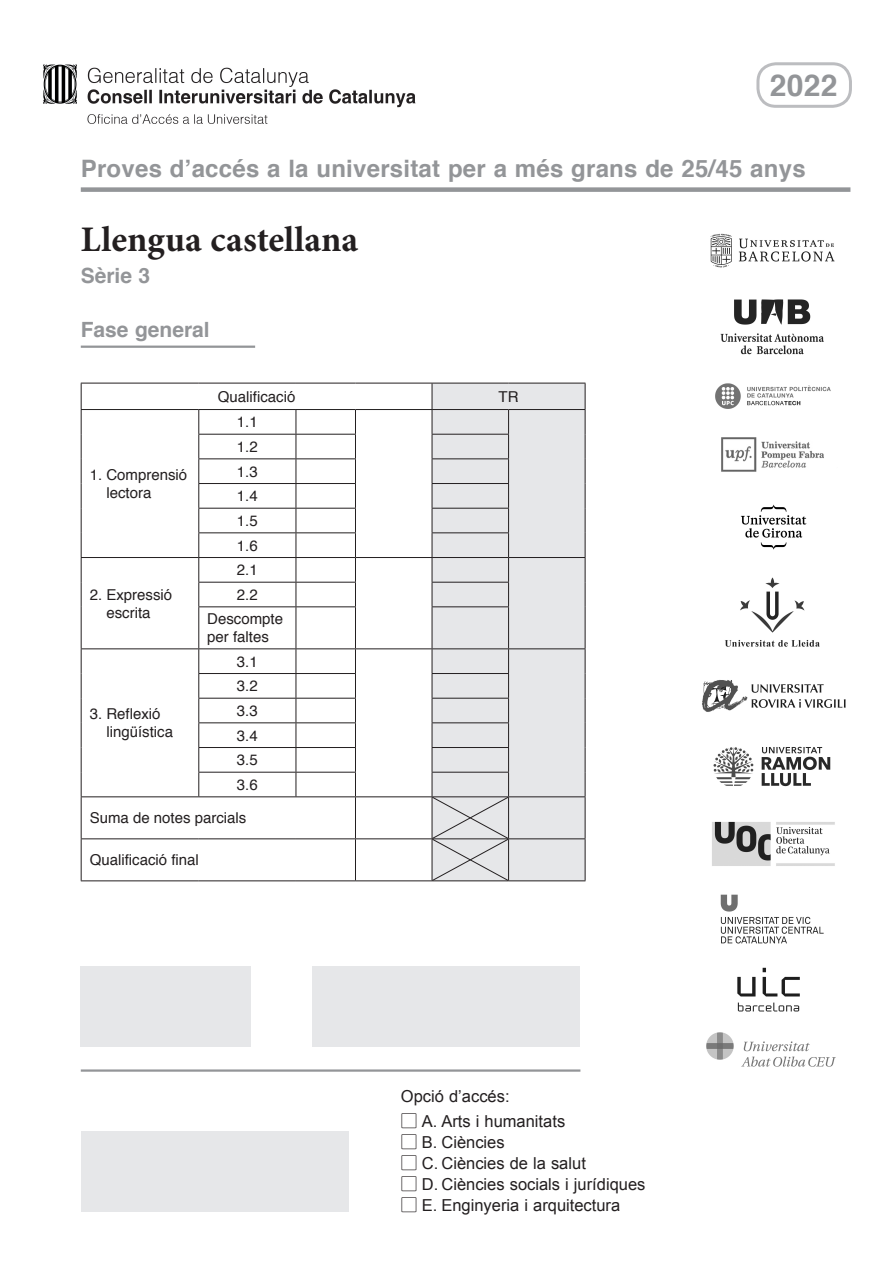
<style>
.page{position:relative;width:893px;height:1263px;background:#fff}
.page>*{position:absolute;margin:0;border:0;box-sizing:border-box;transform-origin:0 0}
.t1{font:700 36px "Minion Pro";color:#231f20}
.t2{font:700 30px "Helvetica";color:#939598}
.t3{font:700 24px "Helvetica";letter-spacing:.01em;color:#939598}
.t4{font:700 21px "Helvetica";color:#939598}
.t5{font:16.5px/21px "Arial";color:#231f20}
.t6{font:15px/24.6px "Helvetica";color:#231f20}
.s1{font-family:"Hira Kaku Std W8"}
</style>
<div class="page">
<img style="left:43px;top:64px;width:373px;height:60px">
<svg style="left:82px;top:384px;width:350px;height:496px"></svg>
<div style="left:433px;top:384px;width:152px;height:496px;background:#e6e7e9"></div>
<hr style="left:81px;top:383px;width:118px;height:1px;background:#231f20">
<hr style="left:199px;top:383px;width:97px;height:1px;background:#231f20">
<hr style="left:296px;top:383px;width:59px;height:1px;background:#231f20">
<hr style="left:355px;top:383px;width:77px;height:1px;background:#231f20">
<hr style="left:432px;top:383px;width:77px;height:1px;background:#231f20">
<hr style="left:509px;top:383px;width:76px;height:1px;background:#231f20">
<hr style="left:81px;top:409px;width:118px;height:1px;background:#231f20">
<hr style="left:199px;top:409px;width:97px;height:1px;background:#231f20">
<hr style="left:296px;top:409px;width:59px;height:1px;background:#231f20">
<hr style="left:355px;top:409px;width:77px;height:1px;background:#231f20">
<hr style="left:432px;top:409px;width:77px;height:1px;background:#231f20">
<hr style="left:509px;top:409px;width:76px;height:1px;background:#231f20">
<hr style="left:198px;top:434px;width:98px;height:1px;background:#231f20">
<hr style="left:296px;top:434px;width:60px;height:1px;background:#231f20">
<hr style="left:432px;top:434px;width:77px;height:1px;background:#231f20">
<hr style="left:198px;top:458px;width:98px;height:1px;background:#231f20">
<hr style="left:296px;top:458px;width:60px;height:1px;background:#231f20">
<hr style="left:432px;top:458px;width:77px;height:1px;background:#231f20">
<hr style="left:198px;top:483px;width:98px;height:1px;background:#231f20">
<hr style="left:296px;top:483px;width:60px;height:1px;background:#231f20">
<hr style="left:432px;top:483px;width:77px;height:1px;background:#231f20">
<hr style="left:198px;top:508px;width:98px;height:1px;background:#231f20">
<hr style="left:296px;top:508px;width:60px;height:1px;background:#231f20">
<hr style="left:432px;top:508px;width:77px;height:1px;background:#231f20">
<hr style="left:198px;top:532px;width:98px;height:1px;background:#231f20">
<hr style="left:296px;top:532px;width:60px;height:1px;background:#231f20">
<hr style="left:432px;top:532px;width:77px;height:1px;background:#231f20">
<hr style="left:81px;top:557px;width:118px;height:1px;background:#231f20">
<hr style="left:199px;top:557px;width:97px;height:1px;background:#231f20">
<hr style="left:296px;top:557px;width:59px;height:1px;background:#231f20">
<hr style="left:355px;top:557px;width:77px;height:1px;background:#231f20">
<hr style="left:432px;top:557px;width:77px;height:1px;background:#231f20">
<hr style="left:509px;top:557px;width:76px;height:1px;background:#231f20">
<svg style="left:81px;top:383px;width:1px;height:224px"></svg>
<hr style="left:198px;top:582px;width:98px;height:1px;background:#231f20">
<svg style="left:198px;top:410px;width:1px;height:196px"></svg>
<hr style="left:296px;top:582px;width:60px;height:1px;background:#231f20">
<svg style="left:296px;top:410px;width:1px;height:196px"></svg>
<svg style="left:355px;top:410px;width:1px;height:196px"></svg>
<hr style="left:432px;top:582px;width:77px;height:1px;background:#231f20">
<svg style="left:432px;top:383px;width:1px;height:223px"></svg>
<svg style="left:508px;top:410px;width:1px;height:196px"></svg>
<svg style="left:585px;top:383px;width:1px;height:224px"></svg>
<hr style="left:81px;top:607px;width:1px;height:41px;background:#231f20">
<hr style="left:198px;top:606px;width:98px;height:1px;background:#231f20">
<hr style="left:198px;top:607px;width:1px;height:41px;background:#231f20">
<hr style="left:296px;top:606px;width:60px;height:1px;background:#231f20">
<hr style="left:296px;top:607px;width:1px;height:41px;background:#231f20">
<hr style="left:355px;top:607px;width:1px;height:41px;background:#231f20">
<hr style="left:432px;top:606px;width:77px;height:1px;background:#231f20">
<hr style="left:432px;top:607px;width:1px;height:41px;background:#231f20">
<hr style="left:508px;top:607px;width:1px;height:41px;background:#231f20">
<hr style="left:585px;top:607px;width:1px;height:41px;background:#231f20">
<hr style="left:81px;top:648px;width:118px;height:1px;background:#231f20">
<hr style="left:199px;top:648px;width:97px;height:1px;background:#231f20">
<hr style="left:296px;top:648px;width:59px;height:1px;background:#231f20">
<hr style="left:355px;top:648px;width:77px;height:1px;background:#231f20">
<hr style="left:432px;top:648px;width:77px;height:1px;background:#231f20">
<hr style="left:509px;top:648px;width:76px;height:1px;background:#231f20">
<hr style="left:198px;top:673px;width:98px;height:1px;background:#231f20">
<hr style="left:296px;top:673px;width:60px;height:1px;background:#231f20">
<hr style="left:198px;top:698px;width:98px;height:1px;background:#231f20">
<hr style="left:296px;top:698px;width:60px;height:1px;background:#231f20">
<hr style="left:198px;top:722px;width:98px;height:1px;background:#231f20">
<hr style="left:296px;top:722px;width:60px;height:1px;background:#231f20">
<hr style="left:198px;top:747px;width:98px;height:1px;background:#231f20">
<hr style="left:296px;top:747px;width:60px;height:1px;background:#231f20">
<svg style="left:81px;top:649px;width:1px;height:147px"></svg>
<hr style="left:198px;top:772px;width:98px;height:1px;background:#231f20">
<svg style="left:198px;top:649px;width:1px;height:147px"></svg>
<hr style="left:296px;top:772px;width:60px;height:1px;background:#231f20">
<svg style="left:296px;top:649px;width:1px;height:147px"></svg>
<svg style="left:355px;top:649px;width:1px;height:147px"></svg>
<svg style="left:585px;top:649px;width:1px;height:147px"></svg>
<hr style="left:81px;top:796px;width:118px;height:1px;background:#231f20">
<hr style="left:81px;top:797px;width:1px;height:41px;background:#231f20">
<hr style="left:199px;top:796px;width:97px;height:1px;background:#231f20">
<hr style="left:296px;top:796px;width:59px;height:1px;background:#231f20">
<hr style="left:355px;top:796px;width:77px;height:1px;background:#231f20">
<hr style="left:355px;top:797px;width:1px;height:41px;background:#231f20">
<hr style="left:509px;top:796px;width:76px;height:1px;background:#231f20">
<hr style="left:585px;top:797px;width:1px;height:41px;background:#231f20">
<hr style="left:81px;top:838px;width:118px;height:1px;background:#231f20">
<hr style="left:81px;top:839px;width:1px;height:41px;background:#231f20">
<hr style="left:199px;top:838px;width:97px;height:1px;background:#231f20">
<hr style="left:296px;top:838px;width:59px;height:1px;background:#231f20">
<hr style="left:355px;top:838px;width:77px;height:1px;background:#231f20">
<hr style="left:355px;top:839px;width:1px;height:41px;background:#231f20">
<hr style="left:509px;top:838px;width:76px;height:1px;background:#231f20">
<hr style="left:585px;top:839px;width:1px;height:41px;background:#231f20">
<hr style="left:81px;top:880px;width:118px;height:1px;background:#231f20">
<hr style="left:199px;top:880px;width:97px;height:1px;background:#231f20">
<hr style="left:296px;top:880px;width:59px;height:1px;background:#231f20">
<hr style="left:355px;top:880px;width:77px;height:1px;background:#231f20">
<hr style="left:432px;top:880px;width:77px;height:1px;background:#231f20">
<hr style="left:509px;top:880px;width:76px;height:1px;background:#231f20">
<svg style="left:432px;top:649px;width:77px;height:231px;background:#d8d9db"></svg>
<div style="left:81px;top:187px;width:769px;height:5px;background:#939598"></div>
<hr style="left:81px;top:346px;width:174px;height:2px;background:#939598">
<div style="left:81px;top:966px;width:170px;height:81px;background:#e6e7e9"></div>
<div style="left:81px;top:1131px;width:268px;height:81px;background:#e6e7e9"></div>
<div style="left:313px;top:966px;width:267px;height:81px;background:#e6e7e9"></div>
<hr style="left:81px;top:1069px;width:499px;height:3px;background:#939598">
<img style="left:702px;top:233px;width:144px;height:834px">
<div style="left:756px;top:62px;width:96px;height:46px;border:3px solid #bcbdc0;border-radius:18px"></div>
<h2 class="t2" style="left:770px;top:61px;width:69px">2022</h2>
<h3 class="t3" style="left:81px;top:149px;width:726px">Proves d’accés a la universitat per a més grans de 25/45 anys</h3>
<h1 class="t1" style="left:81px;top:214px;width:279px">Llengua castellana</h1>
<h3 class="t4" style="left:81px;top:259px;width:71px">Sèrie 3</h3>
<h3 class="t4" style="left:81px;top:313px;width:130px">Fase general</h3>
<p class="t6" style="left:218px;top:385px;width:79px">Qualificació</p>
<p class="t6" style="left:499px;top:385px;width:21px">TR</p>
<p class="t6" style="left:237px;top:410px;width:22px">1.1<br>1.2</p>
<p class="t6" style="left:90px;top:463px;width:99px">1. Comprensió</p>
<p class="t6" style="left:237px;top:460px;width:22px">1.3</p>
<p class="t6" style="left:106px;top:481px;width:47px">lectora</p>
<p class="t6" style="left:237px;top:484px;width:22px;text-align:justify">1.4<br>1.5<br>1.6<br>2.1</p>
<p class="t6" style="left:90px;top:583px;width:84px">2. Expressió</p>
<p class="t6" style="left:237px;top:583px;width:22px">2.2</p>
<p class="t6" style="left:106px;top:601px;width:46px">escrita</p>
<p class="t6" style="left:207px;top:611px;width:77px;line-height:18px">Descompte per faltes</p>
<p class="t6" style="left:237px;top:650px;width:22px">3.1<br>3.2</p>
<p class="t6" style="left:90px;top:702px;width:72px">3. Reflexió</p>
<p class="t6" style="left:237px;top:699px;width:22px">3.3</p>
<p class="t6" style="left:106px;top:720px;width:68px">lingüística</p>
<p class="t6" style="left:237px;top:724px;width:22px;text-align:justify">3.4<br>3.5<br>3.6</p>
<p class="t6" style="left:90px;top:806px;width:158px">Suma de notes parcials</p>
<p class="t6" style="left:90px;top:848px;width:111px">Qualificació final</p>
<p class="t5" style="left:401px;top:1084px;width:166px;line-height:25.2px">Opció d’accés:<br><span class="s1">▢</span> A. Arts i humanitats</p>
<p class="t5" style="left:401px;top:1132px;width:246px"><span class="s1">▢</span> B. Ciències<br><span class="s1">▢</span> C. Ciències de la salut<br><span class="s1">▢</span> D. Ciències socials i jurídiques <span class="s1">▢</span> E. Enginyeria i arquitectura</p>
</div>
